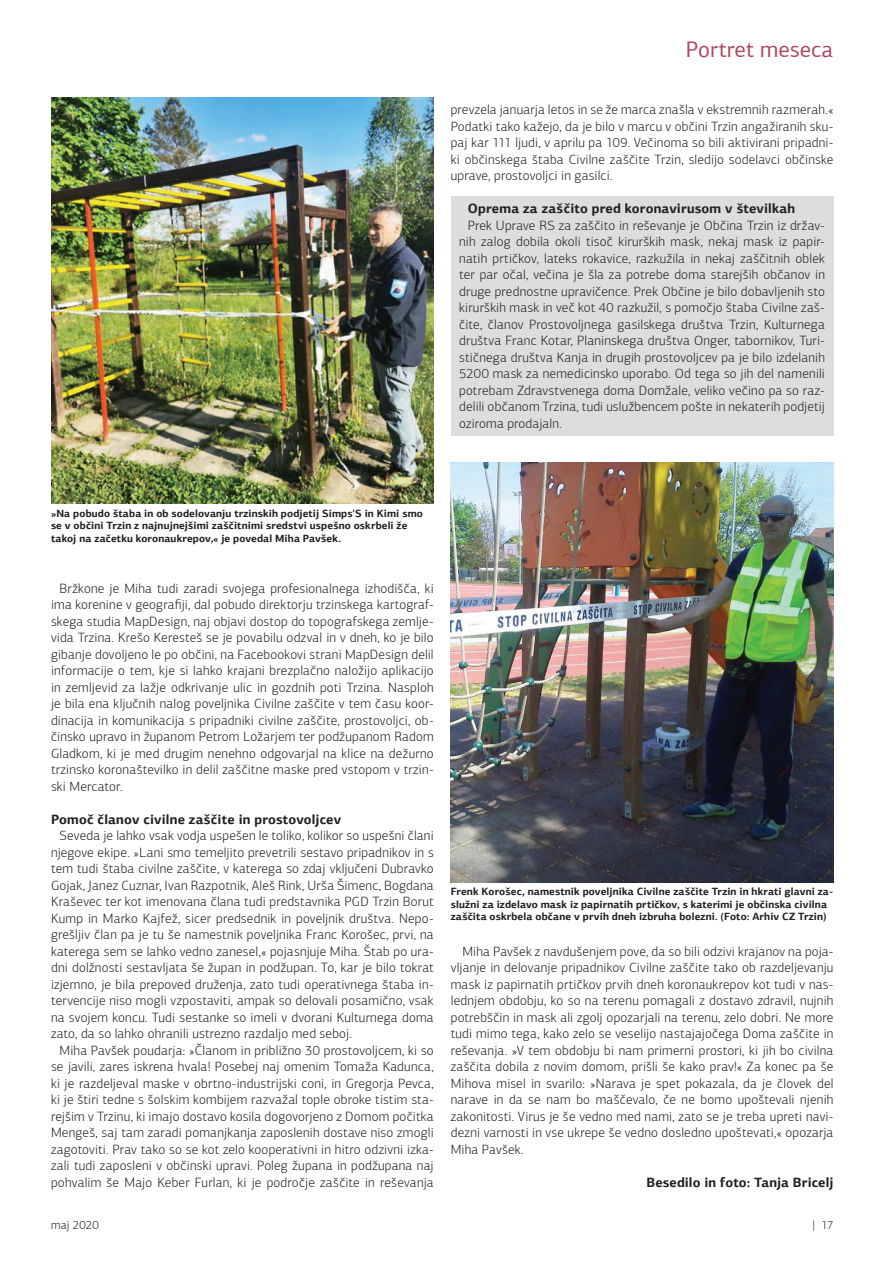
<style>
.page{position:relative;width:893px;height:1263px;background:#fff}
.page>*{position:absolute;margin:0;border:0;box-sizing:border-box;transform-origin:0 0}
.t1{font:22.5px "PF Agora Sans Pro";color:#b14761}
.t2{font:300 13.5px/16.5px "PF Agora Sans Pro";letter-spacing:.015em;color:#231f20;text-align:justify}
.t3{font:700 13.5px "PF Agora Sans Pro";letter-spacing:.01em;color:#231f20}
.t4{font:300 12px "PF Agora Sans Pro";letter-spacing:.01em;color:#231f20}
.t5{font:700 10.5px/12.6px "PF Agora Sans Pro";letter-spacing:.01em;color:#231f20}
</style>
<div class="page">
<div style="left:451px;top:197px;width:382px;height:239px;background:#dcdddf"></div>
<img style="left:51px;top:98px;width:383px;height:406px">
<img style="left:451px;top:462px;width:382px;height:421px">
<h1 class="t1" style="left:686px;top:35px;width:149px">Portret meseca</h1>
<p class="t2" style="left:451px;top:101px;width:384px">prevzela januarja letos in se že marca znašla v ekstremnih razmerah.« Podatki tako kažejo, da je bilo v marcu v občini Trzin angažiranih sku&shy;paj kar 111 ljudi, v aprilu pa 109. Večinoma so bili aktivirani pripadni&shy;ki občinskega štaba Civilne zaščite Trzin, sledijo sodelavci občinske uprave, prostovoljci in gasilci.</p>
<p class="t3" style="left:468px;top:200px;width:329px">Oprema za zaščito pred koronavirusom v številkah</p>
<p class="t2" style="left:459px;top:217px;width:367px;text-indent:9px">Prek Uprave RS za zaščito in reševanje je Občina Trzin iz držav&shy;nih zalog dobila okoli tisoč kirurških mask, nekaj mask iz papir&shy;natih prtičkov, lateks rokavice, razkužila in nekaj zaščitnih oblek ter par očal, večina je šla za potrebe doma starejših občanov in druge prednostne upravičence. Prek Občine je bilo dobavljenih sto kirurških mask in več kot 40 razkužil, s pomočjo štaba Civilne zaš&shy;čite, članov Prostovoljnega gasilskega društva Trzin, Kulturnega društva Franc Kotar, Planinskega društva Onger, tabornikov, Turi&shy;stičnega društva Kanja in drugih prostovoljcev pa je bilo izdelanih 5200 mask za nemedicinsko uporabo. Od tega so jih del namenili potrebam Zdravstvenega doma Domžale, veliko večino pa so raz&shy;delili občanom Trzina, tudi uslužbencem pošte in nekaterih podjetij oziroma prodajaln.</p>
<p class="t5" style="left:51px;top:507px;width:373px">»Na pobudo štaba in ob sodelovanju trzinskih podjetij Simps'S in Kimi smo se v občini Trzin z najnujnejšimi zaščitnimi sredstvi uspešno oskrbeli že takoj na začetku koronaukrepov,« je povedal Miha Pavšek.</p>
<p class="t2" style="left:51px;top:580px;width:384px;text-indent:9px">Bržkone je Miha tudi zaradi svojega profesionalnega izhodišča, ki ima korenine v geografiji, dal pobudo direktorju trzinskega kartograf&shy;skega studia MapDesign, naj objavi dostop do topografskega zemlje&shy;vida Trzina. Krešo Keresteš se je povabilu odzval in v dneh, ko je bilo gibanje dovoljeno le po občini, na Facebookovi strani MapDesign delil informacije o tem, kje si lahko krajani brezplačno naložijo aplikacijo in zemljevid za lažje odkrivanje ulic in gozdnih poti Trzina. Nasploh je bila ena ključnih nalog poveljnika Civilne zaščite v tem času koor&shy;dinacija in komunikacija s pripadniki civilne zaščite, prostovoljci, ob&shy;činsko upravo in županom Petrom Ložarjem ter podžupanom Radom Gladkom, ki je med drugim nenehno odgovarjal na klice na dežurno trzinsko koronaštevilko in delil zaščitne maske pred vstopom v trzin&shy;ski Mercator.</p>
<p class="t3" style="left:51px;top:811px;width:292px">Pomoč članov civilne zaščite in prostovoljcev</p>
<p class="t2" style="left:51px;top:828px;width:384px;text-indent:9px">Seveda je lahko vsak vodja uspešen le toliko, kolikor so uspešni člani njegove ekipe. »Lani smo temeljito prevetrili sestavo pripadnikov in s tem tudi štaba civilne zaščite, v katerega so zdaj vključeni Dubravko Gojak, Janez Cuznar, Ivan Razpotnik, Aleš Rink, Urša Šimenc, Bogdana Kraševec ter kot imenovana člana tudi predstavnika PGD Trzin Borut Kump in Marko Kajfež, sicer predsednik in poveljnik društva. Nepo&shy;grešljiv član pa je tu še namestnik poveljnika Franc Korošec, prvi, na katerega sem se lahko vedno zanesel,« pojasnjuje Miha. Štab po ura&shy;dni dolžnosti sestavljata še župan in podžupan. To, kar je bilo tokrat izjemno, je bila prepoved druženja, zato tudi operativnega štaba in&shy;tervencije niso mogli vzpostaviti, ampak so delovali posamično, vsak na svojem koncu. Tudi sestanke so imeli v dvorani Kulturnega doma zato, da so lahko ohranili ustrezno razdaljo med seboj.</p>
<p class="t2" style="left:51px;top:1042px;width:384px;text-indent:9px">Miha Pavšek poudarja: »Članom in približno 30 prostovoljcem, ki so se javili, zares iskrena hvala! Posebej naj omenim Tomaža Kadunca, ki je razdeljeval maske v obrtno-industrijski coni, in Gregorja Pevca, ki je štiri tedne s šolskim kombijem razvažal tople obroke tistim sta&shy;rejšim v Trzinu, ki imajo dostavo kosila dogovorjeno z Domom počitka Mengeš, saj tam zaradi pomanjkanja zaposlenih dostave niso zmogli zagotoviti. Prav tako so se kot zelo kooperativni in hitro odzivni izka&shy;zali tudi zaposleni v občinski upravi. Poleg župana in podžupana naj pohvalim še Majo Keber Furlan, ki je področje zaščite in reševanja</p>
<p class="t5" style="left:451px;top:885px;width:384px">Frenk Korošec, namestnik poveljnika Civilne zaščite Trzin in hkrati glavni za&shy;služni za izdelavo mask iz papirnatih prtičkov, s katerimi je občinska civilna zaščita oskrbela občane v prvih dneh izbruha bolezni. (Foto: Arhiv CZ Trzin)</p>
<p class="t2" style="left:451px;top:943px;width:384px;text-indent:12px">Miha Pavšek z navdušenjem pove, da so bili odzivi krajanov na poja&shy;vljanje in delovanje pripadnikov Civilne zaščite tako ob razdeljevanju mask iz papirnatih prtičkov prvih dneh koronaukrepov kot tudi v nas&shy;lednjem obdobju, ko so na terenu pomagali z dostavo zdravil, nujnih potrebščin in mask ali zgolj opozarjali na terenu, zelo dobri. Ne more tudi mimo tega, kako zelo se veselijo nastajajočega Doma zaščite in reševanja. »V tem obdobju bi nam primerni prostori, ki jih bo civilna zaščita dobila z novim domom, prišli še kako prav!« Za konec pa še Mihova misel in svarilo: »Narava je spet pokazala, da je človek del narave in da se nam bo maščevalo, če ne bomo upoštevali njenih zakonitosti. Virus je še vedno med nami, zato se je treba upreti navi&shy;dezni varnosti in vse ukrepe še vedno dosledno upoštevati,« opozarja Miha Pavšek.</p>
<p class="t3" style="left:646px;top:1173px;width:189px">Besedilo in foto: Tanja Bricelj</p>
<p class="t4" style="left:51px;top:1218px;width:49px">maj 2020</p>
<p class="t4" style="left:812px;top:1218px;width:23px">| 17</p>
</div>
